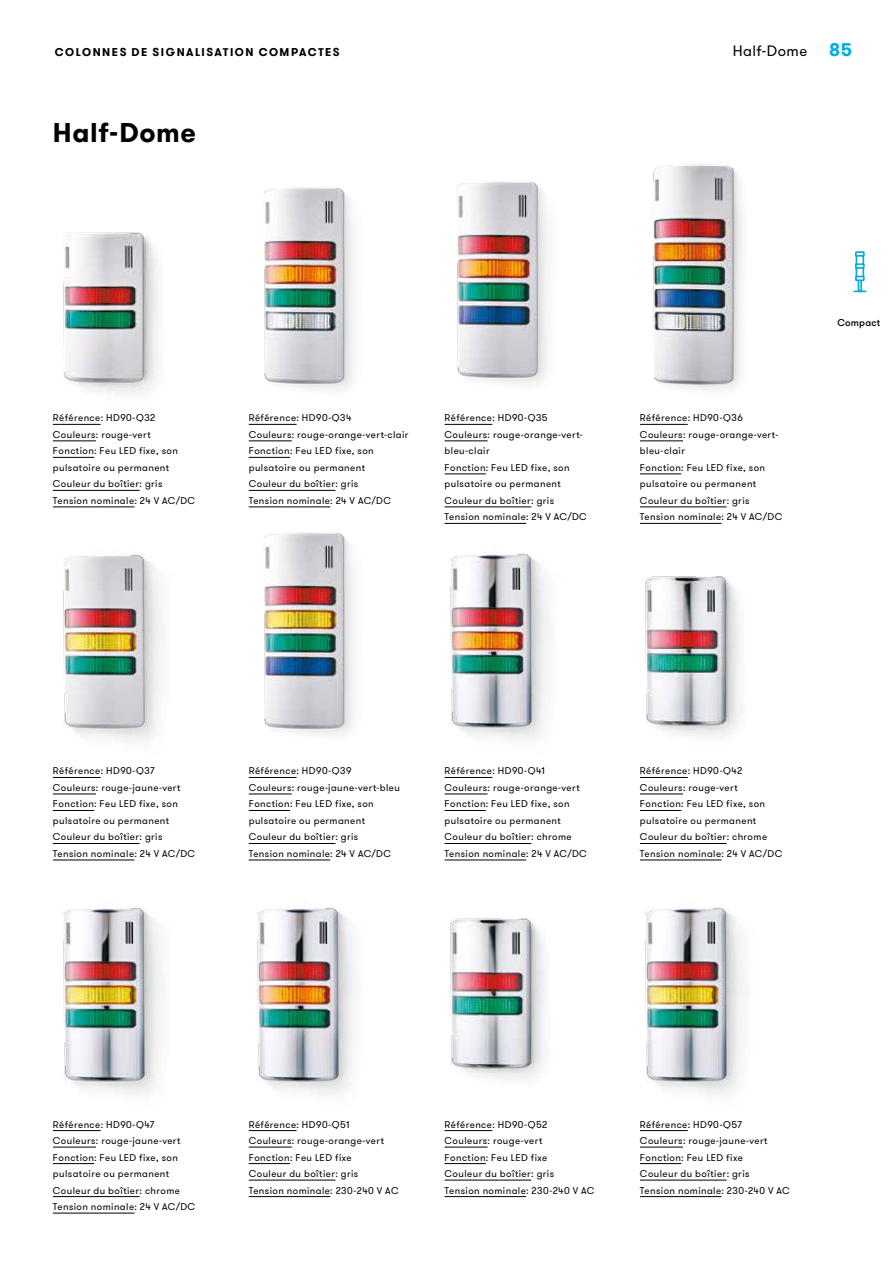
<style>
.page{position:relative;width:893px;height:1263px;background:#fff}
.page>*{position:absolute;margin:0;border:0;box-sizing:border-box;transform-origin:0 0}
.t1{font:700 27px "GT Walsheim Pro";color:#000}
.t2{font:15px "GT Walsheim Pro";letter-spacing:.03em;color:#000}
.t3{font:700 11.25px "GT Walsheim Pro";letter-spacing:.13em;color:#000}
.t4{font:9.75px/16.5px "GT Walsheim Pro";letter-spacing:.045em;color:#000}
.t5{font:500 9.75px "GT Walsheim Pro";letter-spacing:.025em;color:#000}
.s1{font-weight:700;font-size:18px;color:#00aede}
</style>
<div class="page">
<img style="left:52px;top:232px;width:107px;height:193px">
<img style="left:264px;top:187px;width:90px;height:203px">
<img style="left:457px;top:181px;width:91px;height:203px">
<img style="left:653px;top:164px;width:90px;height:226px">
<img style="left:52px;top:506px;width:111px;height:235px">
<img style="left:248px;top:506px;width:106px;height:229px">
<img style="left:444px;top:506px;width:106px;height:234px">
<img style="left:640px;top:522px;width:101px;height:215px">
<img style="left:52px;top:859px;width:111px;height:235px">
<img style="left:248px;top:859px;width:109px;height:235px">
<img style="left:444px;top:859px;width:102px;height:221px">
<img style="left:640px;top:859px;width:105px;height:235px">
<hr style="left:53px;top:424px;width:48px;height:1px;background:#000">
<hr style="left:53px;top:441px;width:43px;height:1px;background:#000">
<hr style="left:53px;top:457px;width:41px;height:1px;background:#000">
<hr style="left:53px;top:490px;width:87px;height:1px;background:#000">
<hr style="left:53px;top:507px;width:81px;height:1px;background:#000">
<hr style="left:249px;top:424px;width:48px;height:1px;background:#000">
<hr style="left:249px;top:441px;width:43px;height:1px;background:#000">
<hr style="left:249px;top:457px;width:41px;height:1px;background:#000">
<hr style="left:249px;top:490px;width:86px;height:1px;background:#000">
<hr style="left:249px;top:507px;width:81px;height:1px;background:#000">
<hr style="left:445px;top:424px;width:47px;height:1px;background:#000">
<hr style="left:445px;top:441px;width:43px;height:1px;background:#000">
<hr style="left:445px;top:474px;width:41px;height:1px;background:#000">
<hr style="left:445px;top:507px;width:86px;height:1px;background:#000">
<hr style="left:445px;top:523px;width:81px;height:1px;background:#000">
<hr style="left:640px;top:424px;width:48px;height:1px;background:#000">
<hr style="left:640px;top:441px;width:43px;height:1px;background:#000">
<hr style="left:640px;top:474px;width:41px;height:1px;background:#000">
<hr style="left:640px;top:507px;width:87px;height:1px;background:#000">
<hr style="left:640px;top:523px;width:81px;height:1px;background:#000">
<hr style="left:53px;top:777px;width:48px;height:1px;background:#000">
<hr style="left:53px;top:794px;width:43px;height:1px;background:#000">
<hr style="left:53px;top:810px;width:41px;height:1px;background:#000">
<hr style="left:53px;top:843px;width:87px;height:1px;background:#000">
<hr style="left:53px;top:860px;width:81px;height:1px;background:#000">
<hr style="left:249px;top:777px;width:48px;height:1px;background:#000">
<hr style="left:249px;top:794px;width:43px;height:1px;background:#000">
<hr style="left:249px;top:810px;width:41px;height:1px;background:#000">
<hr style="left:249px;top:843px;width:86px;height:1px;background:#000">
<hr style="left:249px;top:860px;width:81px;height:1px;background:#000">
<hr style="left:445px;top:777px;width:47px;height:1px;background:#000">
<hr style="left:445px;top:794px;width:43px;height:1px;background:#000">
<hr style="left:445px;top:810px;width:41px;height:1px;background:#000">
<hr style="left:445px;top:843px;width:86px;height:1px;background:#000">
<hr style="left:445px;top:860px;width:81px;height:1px;background:#000">
<hr style="left:640px;top:777px;width:48px;height:1px;background:#000">
<hr style="left:640px;top:794px;width:43px;height:1px;background:#000">
<hr style="left:640px;top:810px;width:41px;height:1px;background:#000">
<hr style="left:640px;top:843px;width:87px;height:1px;background:#000">
<hr style="left:640px;top:860px;width:81px;height:1px;background:#000">
<hr style="left:53px;top:1130px;width:48px;height:1px;background:#000">
<hr style="left:53px;top:1147px;width:43px;height:1px;background:#000">
<hr style="left:53px;top:1163px;width:41px;height:1px;background:#000">
<hr style="left:53px;top:1196px;width:87px;height:1px;background:#000">
<hr style="left:53px;top:1213px;width:81px;height:1px;background:#000">
<hr style="left:249px;top:1130px;width:48px;height:1px;background:#000">
<hr style="left:249px;top:1147px;width:43px;height:1px;background:#000">
<hr style="left:249px;top:1163px;width:41px;height:1px;background:#000">
<hr style="left:249px;top:1180px;width:86px;height:1px;background:#000">
<hr style="left:249px;top:1196px;width:81px;height:1px;background:#000">
<hr style="left:445px;top:1130px;width:47px;height:1px;background:#000">
<hr style="left:445px;top:1147px;width:43px;height:1px;background:#000">
<hr style="left:445px;top:1163px;width:41px;height:1px;background:#000">
<hr style="left:445px;top:1180px;width:86px;height:1px;background:#000">
<hr style="left:445px;top:1196px;width:81px;height:1px;background:#000">
<hr style="left:640px;top:1130px;width:48px;height:1px;background:#000">
<hr style="left:640px;top:1147px;width:43px;height:1px;background:#000">
<hr style="left:640px;top:1163px;width:41px;height:1px;background:#000">
<hr style="left:640px;top:1180px;width:87px;height:1px;background:#000">
<hr style="left:640px;top:1196px;width:81px;height:1px;background:#000">
<div style="left:858px;top:279px;width:4px;height:13px;border:2px solid #00aede"></div>
<div style="left:855px;top:276px;width:10px;height:5px;border:2px solid #00aede"></div>
<div style="left:855px;top:251px;width:10px;height:6px;border:2px solid #00aede"></div>
<svg style="left:855px;top:256px;width:9px;height:20px"></svg>
<p class="t3" style="left:55px;top:45px;width:286px">COLONNES DE SIGNALISATI ON COMPACTES</p>
<h1 class="t1" style="left:53px;top:114px;width:145px">HALF-DOME</h1>
<h2 class="t2" style="left:733px;top:41px;width:121px">Half-Dome <span class="s1">85</span></h2>
<p class="t5" style="left:837px;top:316px;width:44px">Compact</p>
<p class="t4" style="left:53px;top:410px;width:144px">Référence: HD90-Q32<br>Couleurs: rouge-vert<br>Fonction: Feu LED fixe, son pulsatoire ou permanent<br>Couleur du boîtier: gris<br>Tension nominale: 24 V AC/DC</p>
<p class="t4" style="left:249px;top:410px;width:161px">Référence: HD90-Q34<br>Couleurs: rouge-orange-vert-clair<br>Fonction: Feu LED fixe, son pulsatoire ou permanent<br>Couleur du boîtier: gris<br>Tension nominale: 24 V AC/DC</p>
<p class="t4" style="left:445px;top:410px;width:144px">Référence: HD90-Q35<br>Couleurs: rouge-orange-vert&shy;bleu-clair<br>Fonction: Feu LED fixe, son pulsatoire ou permanent<br>Couleur du boîtier: gris<br>Tension nominale: 24 V AC/DC</p>
<p class="t4" style="left:640px;top:410px;width:144px">Référence: HD90-Q36<br>Couleurs: rouge-orange-vert&shy;bleu-clair<br>Fonction: Feu LED fixe, son pulsatoire ou permanent<br>Couleur du boîtier: gris<br>Tension nominale: 24 V AC/DC</p>
<p class="t4" style="left:53px;top:763px;width:144px">Référence: HD90-Q37<br>Couleurs: rouge-jaune-vert<br>Fonction: Feu LED fixe, son pulsatoire ou permanent<br>Couleur du boîtier: gris<br>Tension nominale: 24 V AC/DC</p>
<p class="t4" style="left:249px;top:763px;width:153px">Référence: HD90-Q39<br>Couleurs: rouge-jaune-vert-bleu<br>Fonction: Feu LED fixe, son pulsatoire ou permanent<br>Couleur du boîtier: gris<br>Tension nominale: 24 V AC/DC</p>
<p class="t4" style="left:445px;top:763px;width:144px">Référence: HD90-Q41<br>Couleurs: rouge-orange-vert<br>Fonction: Feu LED fixe, son pulsatoire ou permanent<br>Couleur du boîtier: chrome<br>Tension nominale: 24 V AC/DC</p>
<p class="t4" style="left:640px;top:763px;width:144px">Référence: HD90-Q42<br>Couleurs: rouge-vert<br>Fonction: Feu LED fixe, son pulsatoire ou permanent<br>Couleur du boîtier: chrome<br>Tension nominale: 24 V AC/DC</p>
<p class="t4" style="left:53px;top:1116px;width:144px">Référence: HD90-Q47<br>Couleurs: rouge-jaune-vert<br>Fonction: Feu LED fixe, son pulsatoire ou permanent<br>Couleur du boîtier: chrome<br>Tension nominale: 24 V AC/DC</p>
<p class="t4" style="left:249px;top:1116px;width:151px">Référence: HD90-Q51<br>Couleurs: rouge-orange-vert<br>Fonction: Feu LED fixe<br>Couleur du boîtier: gris<br>Tension nominale: 230-240 V AC</p>
<p class="t4" style="left:445px;top:1116px;width:151px">Référence: HD90-Q52<br>Couleurs: rouge-vert<br>Fonction: Feu LED fixe<br>Couleur du boîtier: gris<br>Tension nominale: 230-240 V AC</p>
<p class="t4" style="left:640px;top:1116px;width:151px">Référence: HD90-Q57<br>Couleurs: rouge-jaune-vert<br>Fonction: Feu LED fixe<br>Couleur du boîtier: gris<br>Tension nominale: 230-240 V AC</p>
</div>
